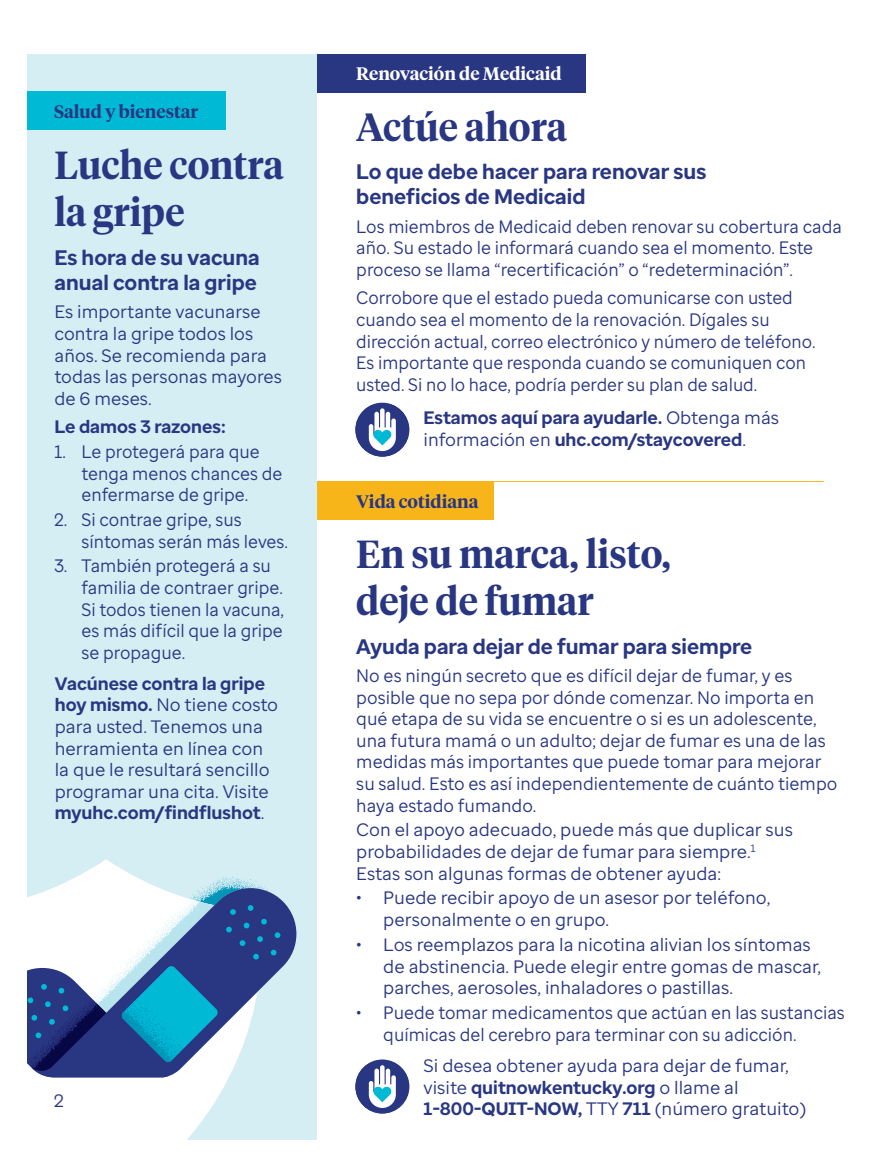
<style>
.page{position:relative;width:878px;height:1161px;background:#fff}
.page>*{position:absolute;margin:0;border:0;box-sizing:border-box;transform-origin:0 0}
.Headline{font:600 39px/46.8px "UHC Serif Headline";color:#293682;scale:.96 1}
.Subhead{font:700 21px/25.2px "Enterprise Sans";color:#293682}
.BodyCopy{font:18px/21.6px "Enterprise Sans";color:#293682}
.BodyCopy-2{font:18px/21.6px "Enterprise Sans";color:#293682;scale:.96 1}
.BodyCopy-3{font:18px/21.6px "Enterprise Sans";color:#293682;scale:.95 1}
.IconCTA{font:18px/21.6px "Enterprise Sans";color:#293682}
.BodyCopy-4{font:700 18px/21.6px "Enterprise Sans";color:#293682}
.t1{font:600 18px "UHC Serif Headline";color:#293682}
.t2{font:600 18px "UHC Serif Headline";color:#fff}
.s1{font-weight:700}
.s2{font-weight:400}
</style>
<div class="page">
<div style="left:302px;top:54px;width:284px;height:38px;background:#293682"></div>
<div style="left:302px;top:482px;width:191px;height:38px;background:#f7b519"></div>
<div style="left:27px;top:54px;width:289px;height:1085px;background:#d5eef4"></div>
<svg style="left:27px;top:859px;width:202px;height:280px;fill:#fff"></svg>
<svg style="left:281px;top:899px;width:15px;height:69px"></svg>
<svg style="left:27px;top:877px;width:254px;height:200px"></svg>
<div style="left:27px;top:92px;width:198px;height:38px;background:#00bad5"></div>
<div style="left:355px;top:403px;width:54px;height:54px;background:#293682;border-radius:50%"></div>
<svg style="left:369px;top:408px;width:27px;height:43px"></svg>
<div style="left:355px;top:1060px;width:54px;height:54px;background:#293682;border-radius:50%"></div>
<svg style="left:369px;top:1065px;width:27px;height:43px"></svg>
<hr style="left:316px;top:481px;width:508px;height:1px;background:#f7b519">
<p class="t1" style="left:54px;top:99px;width:146px">Salud y bienestar</p>
<p class="Headline" style="left:54px;top:140px;width:240px">Luche contra la gripe</p>
<p class="Subhead" style="left:54px;top:245px;width:207px">Es hora de su vacuna anual contra la gripe</p>
<p class="BodyCopy" style="left:54px;top:301px;width:229px">Es importante vacunarse contra la gripe todos los años. Se recomienda para todas las personas mayores de 6 meses.</p>
<p class="BodyCopy-4" style="left:54px;top:416px;width:173px">Le damos 3 razones:</p>
<p class="BodyCopy-2" style="left:81px;top:441px;width:211px;text-indent:-27px">1. Le protegerá para que tenga menos chances de enfermarse de gripe.</p>
<p class="BodyCopy-2" style="left:81px;top:509px;width:217px;text-indent:-27px">2. Si contrae gripe, sus síntomas serán más leves.</p>
<p class="BodyCopy-2" style="left:81px;top:555px;width:212px;text-indent:-27px">3. También protegerá a su familia de contraer gripe.<br>Si todos tienen la vacuna, es más difícil que la gripe se propague.</p>
<p class="IconCTA" style="left:55px;top:673px;width:225px"><span class="s1">Vacúnese contra la gripe hoy mismo.</span> No tiene costo para usted. Tenemos una herramienta en línea con la que le resultará sencillo programar una cita. Visite <span class="s1">myuhc.com/findflushot</span>.</p>
<p class="BodyCopy" style="left:54px;top:1090px;width:11px">2</p>
<p class="t2" style="left:356px;top:61px;width:207px">Renovación de Medicaid</p>
<p class="Headline" style="left:356px;top:102px;width:221px">Actúe ahora</p>
<p class="Subhead" style="left:356px;top:159px;width:351px">Lo que debe hacer para renovar sus beneficios de Medicaid</p>
<p class="BodyCopy-2" style="left:356px;top:216px;width:507px">Los miembros de Medicaid deben renovar su cobertura cada año. Su estado le informará cuando sea el momento. Este proceso se llama “recertificación” o “redeterminación”.</p>
<p class="BodyCopy-3" style="left:356px;top:287px;width:485px">Corrobore que el estado pueda comunicarse con usted cuando sea el momento de la renovación. Dígales su dirección actual, correo electrónico y número de teléfono.<br>Es importante que responda cuando se comuniquen con usted. Si no lo hace, podría perder su plan de salud.</p>
<p class="BodyCopy-4" style="left:423px;top:407px;width:357px">Estamos aquí para ayudarle. <span class="s2">Obtenga más información en</span> uhc.com/staycovered<span class="s2">.</span></p>
<p class="t1" style="left:356px;top:489px;width:124px">Vida cotidiana</p>
<p class="Headline" style="left:356px;top:529px;width:329px">En su marca, listo, deje de fumar</p>
<p class="Subhead" style="left:356px;top:634px;width:397px">Ayuda para dejar de fumar para siempre</p>
<p class="BodyCopy" style="left:356px;top:665px;width:482px">No es ningún secreto que es difícil dejar de fumar, y es posible que no sepa por dónde comenzar. No importa en qué etapa de su vida se encuentre o si es un adolescente, una futura mamá o un adulto; dejar de fumar es una de las medidas más importantes que puede tomar para mejorar su salud. Esto es así independientemente de cuánto tiempo haya estado fumando.</p>
<p class="BodyCopy" style="left:356px;top:819px;width:438px">Con el apoyo adecuado, puede más que duplicar sus probabilidades de dejar de fumar para siempre.<sup>1<br></sup>Estas son algunas formas de obtener ayuda:</p>
<p class="BodyCopy" style="left:383px;top:887px;width:388px;text-indent:-27px">• Puede recibir apoyo de un asesor por teléfono, personalmente o en grupo.</p>
<p class="BodyCopy" style="left:383px;top:934px;width:439px;text-indent:-27px">• Los reemplazos para la nicotina alivian los síntomas de abstinencia. Puede elegir entre gomas de mascar, parches, aerosoles, inhaladores o pastillas.</p>
<p class="BodyCopy-2" style="left:383px;top:1002px;width:482px;text-indent:-27px">• Puede tomar medicamentos que actúan en las sustancias químicas del cerebro para terminar con su adicción.</p>
<p class="BodyCopy" style="left:423px;top:1055px;width:384px">Si desea obtener ayuda para dejar de fumar, visite <span class="s1">quitnowkentucky.org</span> o llame al<br><span class="s1">1-800-QUIT-NOW,</span> TTY <span class="s1">711</span> (número gratuito)</p>
</div>
